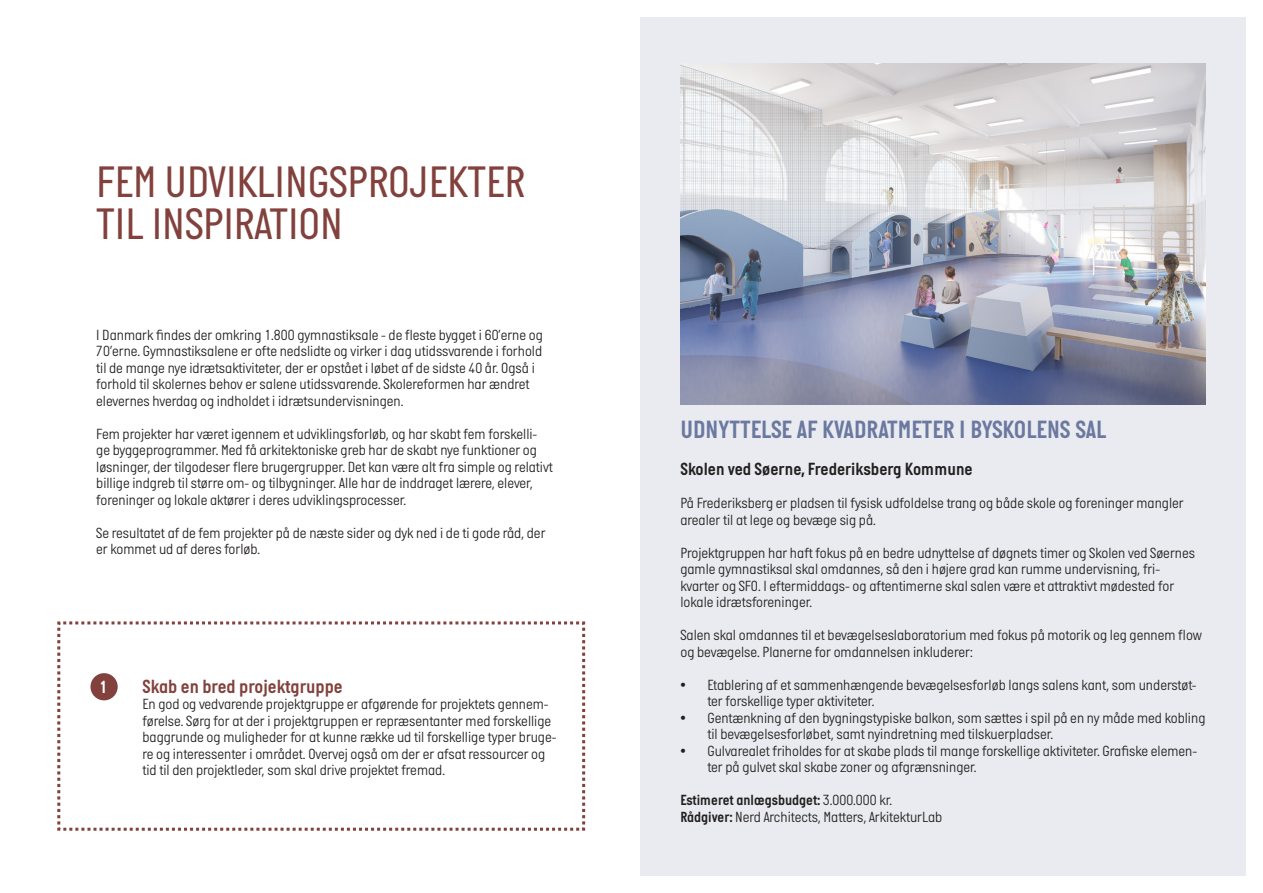
<style>
.page{position:relative;width:1263px;height:893px;background:#fff}
.page>*{position:absolute;margin:0;border:0;box-sizing:border-box;transform-origin:0 0}
.t1{font:45px "Italian Plate No Two";color:#82413c}
.t2{font:25.5px "Italian Plate No Two D Bd";color:#6b79a0}
.t3{font:19.5px "Italian Plate No Two D Bd";color:#82413c}
.t4{font:18px "Italian Plate No Two D Bd";color:#231f20}
.t5{font:18px "Italian Plate No Two D Bd";color:#fff}
.t6{font:300 15px/16.5px "Italian Plate No Two";color:#231f20}
.t7{font:15px "Italian Plate No Two D Bd";color:#231f20}
.s1{font-family:"Italian Plate No Two";font-weight:300}
.s2{font-family:"Italian Plate No Two D Bd";font-weight:400}
</style>
<div class="page">
<svg style="left:57px;top:621px;width:529px;height:210px"></svg>
<div style="left:90px;top:673px;width:28px;height:27px;background:#82413c;border-radius:50%"></div>
<div style="left:640px;top:17px;width:606px;height:859px;background:#e4e7ed"></div>
<img style="left:680px;top:64px;width:525px;height:340px">
<p class="t1" style="left:96px;top:157px;width:430px">FEM UDVIKLINGSPROJEKTER</p>
<p class="t1" style="left:96px;top:199px;width:248px">TIL INSPIRATION</p>
<p class="t6" style="left:96px;top:327px;width:448px">I Danmark findes der omkring 1.800 gymnastiksale - de fleste bygget i 60’erne og 70’erne. Gymnastiksalene er ofte nedslidte og virker i dag utidssvarende i forhold til de mange nye idrætsaktiviteter, der er opstået i løbet af de sidste 40 år. Også i forhold til skolernes behov er salene utidssvarende. Skolereformen har ændret elevernes hverdag og indholdet i idrætsundervisningen.</p>
<p class="t6" style="left:96px;top:426px;width:458px">Fem projekter har været igennem et udviklingsforløb, og har skabt fem forskelli&shy;ge byggeprogrammer. Med få arkitektoniske greb har de skabt nye funktioner og løsninger, der tilgodeser flere brugergrupper. Det kan være alt fra simple og relativt billige indgreb til større om- og tilbygninger. Alle har de inddraget lærere, elever, foreninger og lokale aktører i deres udviklingsprocesser.</p>
<p class="t6" style="left:96px;top:525px;width:451px">Se resultatet af de fem projekter på de næste sider og dyk ned i de ti gode råd, der er kommet ud af deres forløb.</p>
<p class="t5" style="left:99px;top:677px;width:10px">1</p>
<p class="t3" style="left:142px;top:675px;width:202px">Skab en bred projektgruppe</p>
<p class="t6" style="left:142px;top:696px;width:415px">En god og vedvarende projektgruppe er afgørende for projektets gennem&shy;førelse. Sørg for at der i projektgruppen er repræsentanter med forskellige baggrunde og muligheder for at kunne række ud til forskellige typer bruge&shy;re og interessenter i området. Overvej også om der er afsat ressourcer og tid til den projektleder, som skal drive projektet fremad.</p>
<p class="t2" style="left:680px;top:416px;width:427px">UDNYTTELSE AF KVADRATMETER I BYSKOLENS SAL</p>
<p class="t4" style="left:680px;top:459px;width:294px">Skolen ved Søerne, Frederiksberg Kommune</p>
<p class="t6" style="left:680px;top:495px;width:505px">På Frederiksberg er pladsen til fysisk udfoldelse trang og både skole og foreninger mangler arealer til at lege og bevæge sig på.</p>
<p class="t6" style="left:680px;top:544px;width:516px">Projektgruppen har haft fokus på en bedre udnyttelse af døgnets timer og Skolen ved Søernes gamle gymnastiksal skal omdannes, så den i højere grad kan rumme undervisning, fri-</p>
<p class="t6" style="left:680px;top:577px;width:495px">kvarter og SFO. I eftermiddags- og aftentimerne skal salen være et attraktivt mødested for lokale idrætsforeninger.</p>
<p class="t6" style="left:680px;top:627px;width:523px">Salen skal omdannes til et bevægelseslaboratorium med fokus på motorik og leg gennem flow og bevægelse. Planerne for omdannelsen inkluderer:</p>
<p class="t6" style="left:707px;top:676px;width:491px;text-indent:-27px">• Etablering af et sammenhængende bevægelsesforløb langs salens kant, som understøt&shy;ter forskellige typer aktiviteter.</p>
<p class="t6" style="left:707px;top:709px;width:500px;text-indent:-27px">• Gentænkning af den bygningstypiske balkon, som sættes i spil på en ny måde med kobling til bevægelsesforløbet, samt nyindretning med tilskuerpladser.</p>
<p class="t6" style="left:707px;top:742px;width:491px;text-indent:-27px">• Gulvarealet friholdes for at skabe plads til mange forskellige aktiviteter. Grafiske elemen&shy;ter på gulvet skal skabe zoner og afgrænsninger.</p>
<p class="t7" style="left:680px;top:792px;width:213px">Estimeret anlægsbudget: <span class="s1">3.000.000 kr.</span></p>
<p class="t6" style="left:680px;top:808px;width:263px"><span class="s2">Rådgiver:</span> Nerd Architects, Matters, ArkitekturLab</p>
</div>
